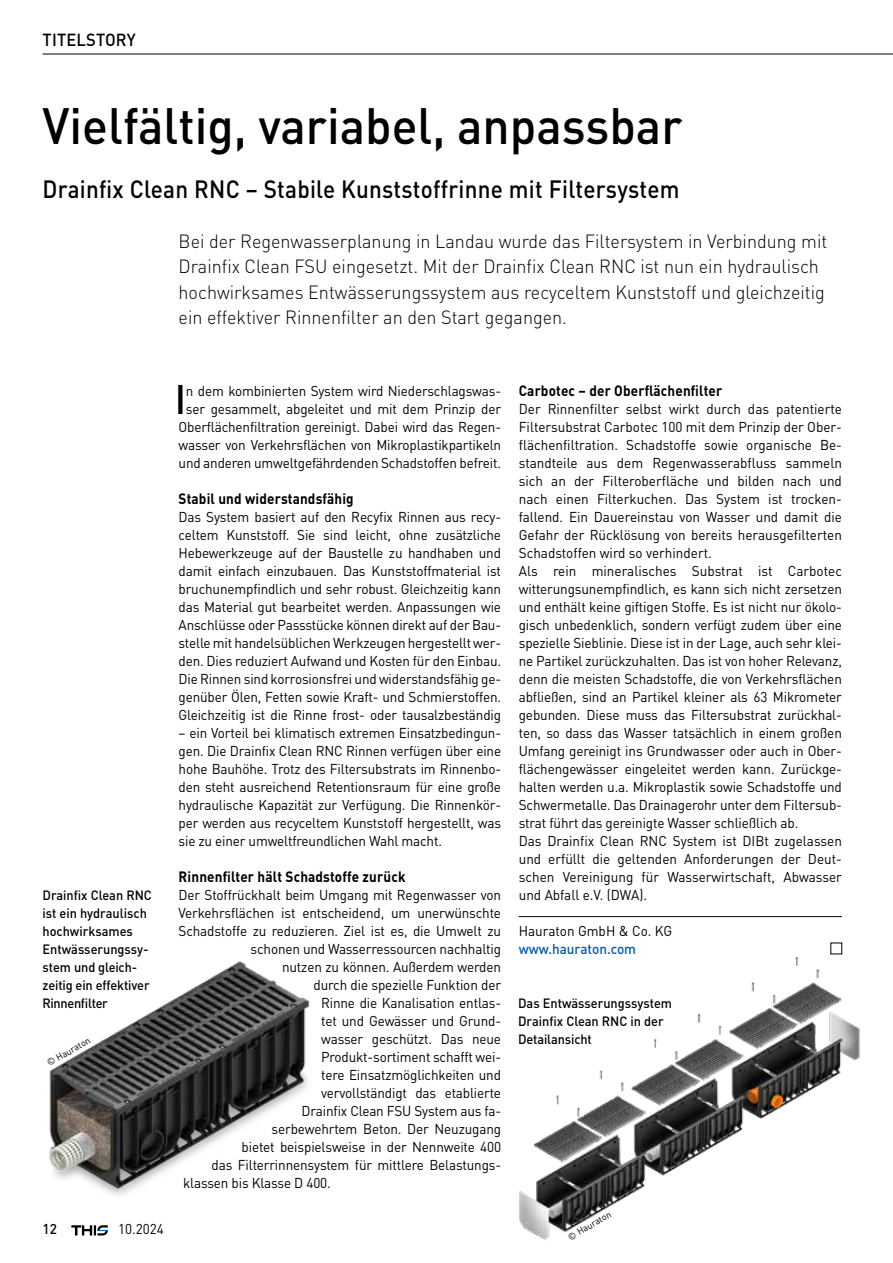
<style>
.page{position:relative;width:893px;height:1263px;background:#fff}
.page>*{position:absolute;margin:0;border:0;box-sizing:border-box;transform-origin:0 0}
.t1{font:500 50.4px "DIN Pro";color:#000;scale:.95 1}
.t2{font:500 40.65px "DIN Pro";color:#000;scale:.95 1}
.t3{font:500 24.75px "DIN Pro";letter-spacing:.01em;color:#000;scale:.91 1}
.t4{font:300 18.9px/25.5px "DIN Pro";color:#000;scale:.95 1}
.t5{font:500 17.4px "DIN Pro";letter-spacing:.01em;color:#000;scale:.95 1}
.t6{font:700 14.85px "DIN Pro";letter-spacing:.01em;color:#000;scale:.91 1}
.t7{font:14.1px/18px "DIN Pro";letter-spacing:-.01em;color:#000;text-align:justify;scale:.95 1}
.t8{font:500 14.1px "DIN Pro";color:#005ba9;scale:.95 1}
.t9{font:500 14.1px "DIN Pro";color:#000;scale:.95 1}
.t10{font:500 13.35px/18px "DIN Pro";color:#000;scale:.95 1}
.t11{font:9.45px "DIN Pro";color:#000;scale:.95 1}
</style>
<div class="page">
<hr style="left:43px;top:54px;width:850px;height:1px;background:#000">
<svg style="left:71px;top:1225px;width:37px;height:10px"></svg>
<hr style="left:519px;top:916px;width:323px;height:1px;background:#000">
<img style="left:519px;top:957px;width:341px;height:284px">
<img style="left:49px;top:961px;width:261px;height:235px">
<p class="t5" style="left:43px;top:28px;width:100px">TITELSTORY</p>
<h1 class="t1" style="left:43px;top:92px;width:675px">Vielfältig, variabel, anpassbar</h1>
<h3 class="t3" style="left:43px;top:172px;width:701px">Drainfix Clean RNC – Stabile Kunststoffrinne mit Filtersystem</h3>
<p class="t4" style="left:179px;top:227px;width:684px">Bei der Regenwasserplanung in Landau wurde das Filtersystem in Verbindung mit Drainfix Clean FSU eingesetzt. Mit der Drainfix Clean RNC ist nun ein hydraulisch hochwirksames Entwässerungssystem aus recyceltem Kunststoff und gleichzeitig ein effektiver Rinnenfilter an den Start gegangen.</p>
<p class="t10" style="left:43px;top:886px;width:117px">Drainfix Clean RNC ist ein hydraulisch hochwirksames<br>Entwässerungssy&shy;stem und gleich&shy;zeitig ein effektiver<br>Rinnenfilter</p>
<p class="t11" style="left:45px;top:1058px;width:52px;rotate:-30deg">© Hauraton</p>
<p class="t9" style="left:43px;top:1220px;width:17px">12</p>
<p class="t7" style="left:118px;top:1220px;width:50px">10.2024</p>
<h2 class="t2" style="left:175px;top:372px;width:14px">I</h2>
<p class="t7" style="left:179px;top:381px;width:341px;text-align:center">n dem kombinierten System wird Niederschlagswas&shy;ser gesammelt, abgeleitet und mit dem Prinzip der Oberflächenfiltration gereinigt. Dabei wird das Regen&shy;wasser von Verkehrsflächen von Mikroplastikpartikeln und anderen umweltgefährdenden Schadstoffen befreit.</p>
<p class="t6" style="left:179px;top:489px;width:194px">Stabil und widerstandsfähig</p>
<p class="t7" style="left:179px;top:507px;width:341px">Das System basiert auf den Recyfix Rinnen aus recy&shy;celtem Kunststoff. Sie sind leicht, ohne zusätzliche Hebewerkzeuge auf der Baustelle zu handhaben und damit einfach einzubauen. Das Kunststoffmaterial ist bruchunempfindlich und sehr robust. Gleichzeitig kann das Material gut bearbeitet werden. Anpassungen wie Anschlüsse oder Passstücke können direkt auf der Bau&shy;stelle mit handelsüblichen Werkzeugen hergestellt wer&shy;den. Dies reduziert Aufwand und Kosten für den Einbau.<br>Die Rinnen sind korrosionsfrei und widerstandsfähig ge&shy;genüber Ölen, Fetten sowie Kraft- und Schmierstoffen.<br>Gleichzeitig ist die Rinne frost- oder tausalzbeständig</p>
<p class="t7" style="left:179px;top:723px;width:341px">– ein Vorteil bei klimatisch extremen Einsatzbedingun&shy;gen. Die Drainfix Clean RNC Rinnen verfügen über eine hohe Bauhöhe. Trotz des Filtersubstrats im Rinnenbo&shy;den steht ausreichend Retentionsraum für eine große hydraulische Kapazität zur Verfügung. Die Rinnenkör&shy;per werden aus recyceltem Kunststoff hergestellt, was sie zu einer umweltfreundlichen Wahl macht.</p>
<p class="t6" style="left:179px;top:867px;width:251px">Rinnenfilter hält Schadstoffe zurück</p>
<p class="t7" style="left:179px;top:885px;width:341px">Der Stoffrückhalt beim Umgang mit Regenwasser von</p>
<p class="t7" style="left:179px;top:903px;width:341px">Verkehrsflächen ist entscheidend, um unerwünschte</p>
<p class="t7" style="left:179px;top:921px;width:341px">Schadstoffe zu reduzieren. Ziel ist es, die Umwelt zu</p>
<p class="t7" style="left:251px;top:939px;width:265px">schonen und Wasserressourcen nachhaltig</p>
<p class="t7" style="left:282px;top:957px;width:232px">nutzen zu können. Außerdem werden</p>
<p class="t7" style="left:314px;top:975px;width:199px">durch die spezielle Funktion der</p>
<p class="t7" style="left:321px;top:993px;width:191px">Rinne die Kanalisation entlas-</p>
<p class="t7" style="left:321px;top:1011px;width:191px">tet und Gewässer und Grund-</p>
<p class="t7" style="left:321px;top:1029px;width:191px">wasser geschützt. Das neue</p>
<p class="t7" style="left:321px;top:1047px;width:191px">Produkt-sortiment schafft wei-</p>
<p class="t7" style="left:321px;top:1065px;width:191px">tere Einsatzmöglichkeiten und</p>
<p class="t7" style="left:321px;top:1083px;width:191px">vervollständigt das etablierte</p>
<p class="t7" style="left:302px;top:1101px;width:211px">Drainfix Clean FSU System aus fa-</p>
<p class="t7" style="left:272px;top:1119px;width:243px">serbewehrtem Beton. Der Neuzugang</p>
<p class="t7" style="left:242px;top:1137px;width:275px">bietet beispielsweise in der Nennweite 400</p>
<p class="t7" style="left:212px;top:1155px;width:306px">das Filterrinnensystem für mittlere Belastungs-</p>
<p class="t7" style="left:183px;top:1173px;width:157px">klassen bis Klasse D 400.</p>
<p class="t6" style="left:519px;top:381px;width:225px">Carbotec – der Oberflächenfilter</p>
<p class="t7" style="left:519px;top:399px;width:342px;text-align:left">Der Rinnenfilter selbst wirkt durch das patentierte Filtersubstrat Carbotec 100 mit dem Prinzip der Ober&shy;flächenfiltration. Schadstoffe sowie organische Be&shy;standteile aus dem Regenwasserabfluss sammeln sich an der Filteroberfläche und bilden nach und nach einen Filterkuchen. Das System ist trocken&shy;fallend. Ein Dauereinstau von Wasser und damit die Gefahr der Rücklösung von bereits herausgefilterten Schadstoffen wird so verhindert.<br>Als rein mineralisches Substrat ist Carbotec witterungsunempfindlich, es kann sich nicht zersetzen und enthält keine giftigen Stoffe. Es ist nicht nur ökolo&shy;gisch unbedenklich, sondern verfügt zudem über eine spezielle Sieblinie. Diese ist in der Lage, auch sehr klei&shy;ne Partikel zurückzuhalten. Das ist von hoher Relevanz, denn die meisten Schadstoffe, die von Verkehrsflächen abfließen, sind an Partikel kleiner als 63 Mikrometer gebunden. Diese muss das Filtersubstrat zurückhal&shy;ten, so dass das Wasser tatsächlich in einem großen Umfang gereinigt ins Grundwasser oder auch in Ober&shy;flächengewässer eingeleitet werden kann. Zurückge&shy;halten werden u.a. Mikroplastik sowie Schadstoffe und Schwermetalle. Das Drainagerohr unter dem Filtersub&shy;strat führt das gereinigte Wasser schließlich ab.<br>Das Drainfix Clean RNC System ist DIBt zugelassen und erfüllt die geltenden Anforderungen der Deut&shy;schen Vereinigung für Wasserwirtschaft, Abwasser und Abfall e.V. (DWA).</p>
<p class="t7" style="left:519px;top:921px;width:163px">Hauraton GmbH &amp; Co. KG</p>
<p class="t8" style="left:519px;top:939px;width:125px">www.hauraton.com</p>
<p class="t10" style="left:518px;top:994px;width:164px">Das Entwässerungssystem<br>Drainfix Clean RNC in der<br>Detailansicht</p>
<p class="t11" style="left:565px;top:1232px;width:52px;rotate:-30deg">© Hauraton</p>
</div>
